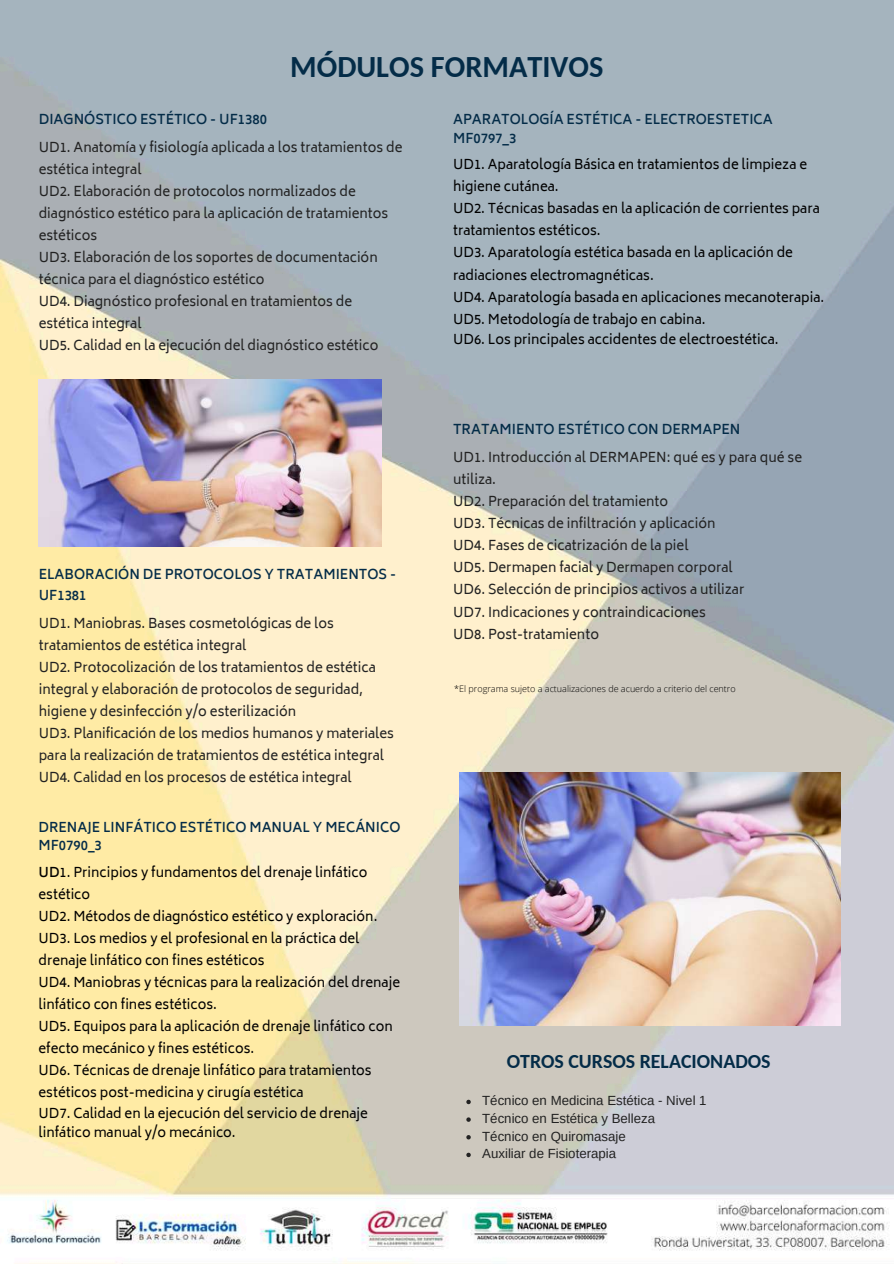
<style>
.page{position:relative;width:894px;height:1264px;background:#fff}
.page>*{position:absolute;margin:0;border:0;box-sizing:border-box;transform-origin:0 0}
.t1{font:700 30.3px "Carlito";color:#042c48}
.t2{font:700 19.8px "Carlito";color:#042c48}
.t3{font:13.2px/22px "Biryani";color:#222}
.t4{font:13.2px/21.9px "Biryani";color:#000}
.t5{font:600 13.2px/18.8px "Biryani";color:#042c48}
.t6{font:13.2px/17.7px "Arimo";color:#222}
.t7{font:300 9px "Open Sans";color:#000}
.s1{font-weight:600}
</style>
<div class="page">
<img style="left:0;top:0;width:893px;height:1263px">
<img style="left:459px;top:772px;width:381px;height:253px">
<img style="left:39px;top:379px;width:342px;height:167px">
<svg style="left:466px;top:1099px;width:4px;height:5px"></svg>
<svg style="left:466px;top:1117px;width:4px;height:4px"></svg>
<svg style="left:466px;top:1135px;width:4px;height:4px"></svg>
<svg style="left:466px;top:1152px;width:4px;height:5px"></svg>
<h1 class="t1" style="left:290px;top:54px;width:314px">MÓDULOS FORMATIVOS</h1>
<p class="t5" style="left:39px;top:110px;width:230px">DIAGNÓSTICO ESTÉTICO - UF1380</p>
<p class="t3" style="left:39px;top:136px;width:365px">UD1. Anatomía y fisiología aplicada a los tratamientos de estética integral<br>UD2. Elaboración de protocolos normalizados de diagnóstico estético para la aplicación de tratamientos estéticos<br>UD3. Elaboración de los soportes de documentación técnica para el diagnóstico estético<br>UD4. Diagnóstico profesional en tratamientos de estética integral<br>UD5. Calidad en la ejecución del diagnóstico estético</p>
<p class="t5" style="left:39px;top:564px;width:359px;line-height:21px">ELABORACIÓN DE PROTOCOLOS Y TRATAMIENTOS -<br>UF1381</p>
<p class="t3" style="left:39px;top:612px;width:356px">UD1. Maniobras. Bases cosmetológicas de los tratamientos de estética integral<br>UD2. Protocolización de los tratamientos de estética integral y elaboración de protocolos de seguridad, higiene y desinfección y/o esterilización<br>UD3. Planificación de los medios humanos y materiales para la realización de tratamientos de estética integral UD4. Calidad en los procesos de estética integral</p>
<p class="t5" style="left:39px;top:817px;width:363px">DRENAJE LINFÁTICO ESTÉTICO MANUAL Y MECÁNICO<br>MF0790_3</p>
<p class="t4" style="left:39px;top:861px;width:363px"><span class="s1">UD</span>1. Principios y fundamentos del drenaje linfático estético<br>UD2. Métodos de diagnóstico estético y exploración.<br>UD3. Los medios y el profesional en la práctica del drenaje linfático con fines estéticos<br>UD4. Maniobras y técnicas para la realización del drenaje linfático con fines estéticos.<br>UD5. Equipos para la aplicación de drenaje linfático con efecto mecánico y fines estéticos.<br>UD6. Técnicas de drenaje linfático para tratamientos estéticos post-medicina y cirugía estética<br>UD7. Calidad en la ejecución del servicio de drenaje</p>
<p class="t4" style="left:39px;top:1121px;width:198px">linfático manual y/o mecánico.</p>
<p class="t5" style="left:453px;top:110px;width:321px">APARATOLOGÍA ESTÉTICA - ELECTROESTETICA<br>MF0797_3</p>
<p class="t4" style="left:453px;top:154px;width:372px">UD1. Aparatología Básica en tratamientos de limpieza e higiene cutánea.<br>UD2. Técnicas basadas en la aplicación de corrientes para tratamientos estéticos.<br>UD3. Aparatología estética basada en la aplicación de radiaciones electromagnéticas.<br>UD4. Aparatología basada en aplicaciones mecanoterapia.<br>UD5. Metodología de trabajo en cabina.<br>UD6. Los principales accidentes de electroestética.</p>
<p class="t5" style="left:453px;top:420px;width:288px">TRATAMIENTO ESTÉTICO CON DERMAPEN</p>
<p class="t3" style="left:453px;top:446px;width:350px">UD1. Introducción al DERMAPEN: qué es y para qué se utiliza.<br>UD2. Preparación del tratamiento<br>UD3. Técnicas de infiltración y aplicación<br>UD4. Fases de cicatrización de la piel<br>UD5. Dermapen facial y Dermapen corporal<br>UD6. Selección de principios activos a utilizar<br>UD7. Indicaciones y contraindicaciones<br>UD8. Post-tratamiento</p>
<p class="t7" style="left:454px;top:682px;width:283px">*El programa sujeto a actualizaciones de acuerdo a criterio del centro</p>
<h2 class="t2" style="left:506px;top:1053px;width:265px">OTROS CURSOS RELACIONADOS</h2>
<p class="t6" style="left:482px;top:1091px;width:226px">Técnico en Medicina Estética - Nivel 1<br>Técnico en Estética y Belleza<br>Técnico en Quiromasaje<br>Auxiliar de Fisioterapia</p>
</div>
